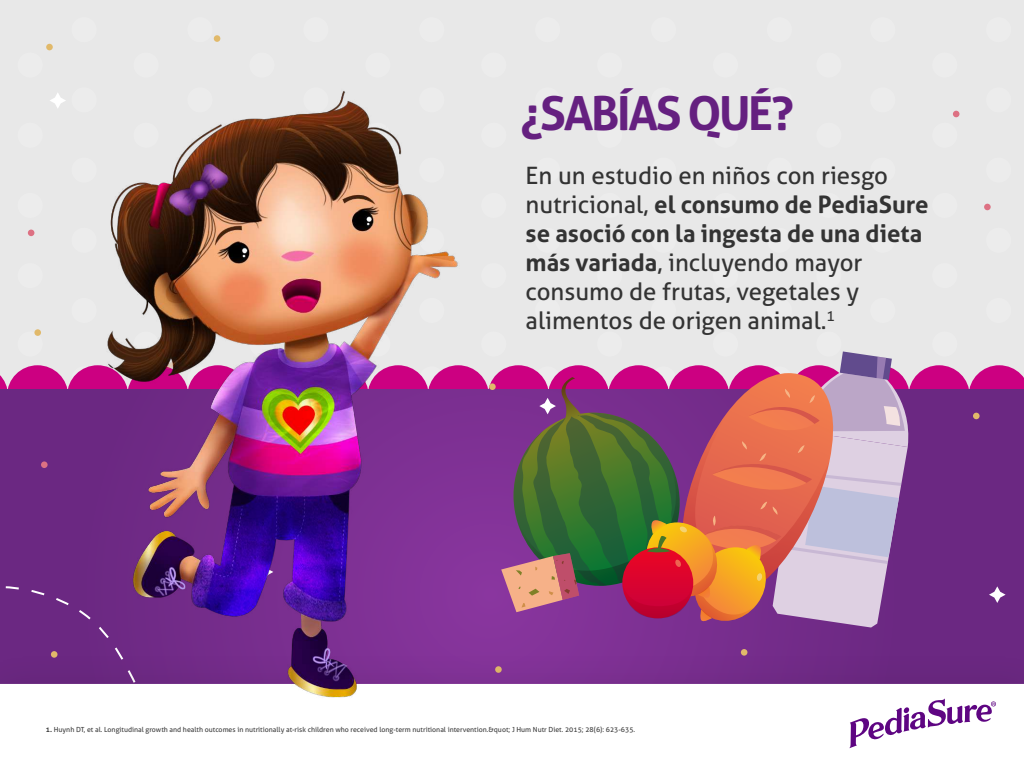
<style>
.page{position:relative;width:1024px;height:768px;background:#e8e8e8}
.page>*{position:absolute;margin:0;border:0;box-sizing:border-box;transform-origin:0 0}
.t1{font:700 47px "Aller";letter-spacing:-.05em;color:#652080}
.t2{font:24px/29px "Aller";color:#333}
.t3{font:7px "Aller";color:#3f3f3f}
.s1{font-weight:700}
</style>
<div class="page">
<div style="left:18px;top:263px;width:25px;height:25px;background:#ececec;border-radius:50%"></div>
<div style="left:18px;top:193px;width:25px;height:25px;background:#ececec;border-radius:50%"></div>
<div style="left:18px;top:123px;width:25px;height:25px;background:#ececec;border-radius:50%"></div>
<div style="left:18px;top:53px;width:25px;height:25px;background:#ececec;border-radius:50%"></div>
<div style="left:72px;top:298px;width:25px;height:25px;background:#ececec;border-radius:50%"></div>
<div style="left:72px;top:228px;width:25px;height:25px;background:#ececec;border-radius:50%"></div>
<div style="left:72px;top:158px;width:25px;height:25px;background:#ececec;border-radius:50%"></div>
<div style="left:72px;top:87px;width:25px;height:25px;background:#ececec;border-radius:50%"></div>
<div style="left:72px;top:17px;width:25px;height:25px;background:#ececec;border-radius:50%"></div>
<div style="left:134px;top:53px;width:25px;height:25px;background:#ececec;border-radius:50%"></div>
<div style="left:187px;top:17px;width:26px;height:25px;background:#ececec;border-radius:50%"></div>
<div style="left:249px;top:53px;width:26px;height:25px;background:#ececec;border-radius:50%"></div>
<div style="left:303px;top:17px;width:25px;height:25px;background:#ececec;border-radius:50%"></div>
<div style="left:365px;top:53px;width:25px;height:25px;background:#ececec;border-radius:50%"></div>
<div style="left:419px;top:17px;width:25px;height:25px;background:#ececec;border-radius:50%"></div>
<div style="left:481px;top:263px;width:25px;height:25px;background:#ececec;border-radius:50%"></div>
<div style="left:481px;top:193px;width:25px;height:25px;background:#ececec;border-radius:50%"></div>
<div style="left:481px;top:123px;width:25px;height:25px;background:#ececec;border-radius:50%"></div>
<div style="left:481px;top:53px;width:25px;height:25px;background:#ececec;border-radius:50%"></div>
<div style="left:535px;top:298px;width:25px;height:25px;background:#ececec;border-radius:50%"></div>
<div style="left:535px;top:228px;width:25px;height:25px;background:#ececec;border-radius:50%"></div>
<div style="left:535px;top:158px;width:25px;height:25px;background:#ececec;border-radius:50%"></div>
<div style="left:535px;top:87px;width:25px;height:25px;background:#ececec;border-radius:50%"></div>
<div style="left:535px;top:17px;width:25px;height:25px;background:#ececec;border-radius:50%"></div>
<div style="left:597px;top:263px;width:25px;height:25px;background:#ececec;border-radius:50%"></div>
<div style="left:597px;top:193px;width:25px;height:25px;background:#ececec;border-radius:50%"></div>
<div style="left:597px;top:123px;width:25px;height:25px;background:#ececec;border-radius:50%"></div>
<div style="left:597px;top:53px;width:25px;height:25px;background:#ececec;border-radius:50%"></div>
<div style="left:651px;top:298px;width:25px;height:25px;background:#ececec;border-radius:50%"></div>
<div style="left:651px;top:228px;width:25px;height:25px;background:#ececec;border-radius:50%"></div>
<div style="left:651px;top:158px;width:25px;height:25px;background:#ececec;border-radius:50%"></div>
<div style="left:651px;top:87px;width:25px;height:25px;background:#ececec;border-radius:50%"></div>
<div style="left:651px;top:17px;width:25px;height:25px;background:#ececec;border-radius:50%"></div>
<div style="left:713px;top:263px;width:25px;height:25px;background:#ececec;border-radius:50%"></div>
<div style="left:713px;top:193px;width:25px;height:25px;background:#ececec;border-radius:50%"></div>
<div style="left:713px;top:123px;width:25px;height:25px;background:#ececec;border-radius:50%"></div>
<div style="left:713px;top:53px;width:25px;height:25px;background:#ececec;border-radius:50%"></div>
<div style="left:767px;top:298px;width:25px;height:25px;background:#ececec;border-radius:50%"></div>
<div style="left:767px;top:228px;width:25px;height:25px;background:#ececec;border-radius:50%"></div>
<div style="left:767px;top:158px;width:25px;height:25px;background:#ececec;border-radius:50%"></div>
<div style="left:767px;top:87px;width:25px;height:25px;background:#ececec;border-radius:50%"></div>
<div style="left:767px;top:17px;width:25px;height:25px;background:#ececec;border-radius:50%"></div>
<div style="left:816px;top:263px;width:25px;height:25px;background:#ececec;border-radius:50%"></div>
<div style="left:816px;top:193px;width:25px;height:25px;background:#ececec;border-radius:50%"></div>
<div style="left:816px;top:123px;width:25px;height:25px;background:#ececec;border-radius:50%"></div>
<div style="left:816px;top:53px;width:25px;height:25px;background:#ececec;border-radius:50%"></div>
<div style="left:870px;top:298px;width:25px;height:25px;background:#ececec;border-radius:50%"></div>
<div style="left:870px;top:228px;width:25px;height:25px;background:#ececec;border-radius:50%"></div>
<div style="left:870px;top:158px;width:25px;height:25px;background:#ececec;border-radius:50%"></div>
<div style="left:870px;top:87px;width:25px;height:25px;background:#ececec;border-radius:50%"></div>
<div style="left:870px;top:17px;width:25px;height:25px;background:#ececec;border-radius:50%"></div>
<div style="left:932px;top:263px;width:25px;height:25px;background:#ececec;border-radius:50%"></div>
<div style="left:932px;top:193px;width:25px;height:25px;background:#ececec;border-radius:50%"></div>
<div style="left:932px;top:123px;width:25px;height:25px;background:#ececec;border-radius:50%"></div>
<div style="left:932px;top:53px;width:25px;height:25px;background:#ececec;border-radius:50%"></div>
<div style="left:986px;top:298px;width:25px;height:25px;background:#ececec;border-radius:50%"></div>
<div style="left:986px;top:228px;width:25px;height:25px;background:#ececec;border-radius:50%"></div>
<div style="left:986px;top:158px;width:25px;height:25px;background:#ececec;border-radius:50%"></div>
<div style="left:986px;top:87px;width:25px;height:25px;background:#ececec;border-radius:50%"></div>
<div style="left:986px;top:17px;width:25px;height:25px;background:#ececec;border-radius:50%"></div>
<div style="left:18px;top:332px;width:25px;height:25px;background:#ececec;border-radius:50%"></div>
<div style="left:481px;top:332px;width:25px;height:25px;background:#ececec;border-radius:50%"></div>
<div style="left:597px;top:332px;width:25px;height:25px;background:#ececec;border-radius:50%"></div>
<div style="left:713px;top:332px;width:25px;height:25px;background:#ececec;border-radius:50%"></div>
<div style="left:816px;top:332px;width:25px;height:25px;background:#ececec;border-radius:50%"></div>
<div style="left:932px;top:332px;width:25px;height:25px;background:#ececec;border-radius:50%"></div>
<svg style="left:0;top:375px;width:8px;height:15px"></svg>
<div style="left:7px;top:365px;width:61px;height:61px;background:#cc0081;border-radius:50%"></div>
<div style="left:67px;top:365px;width:61px;height:61px;background:#cc0081;border-radius:50%"></div>
<div style="left:428px;top:365px;width:61px;height:61px;background:#cc0081;border-radius:50%"></div>
<svg style="left:488px;top:365px;width:61px;height:61px"></svg>
<div style="left:909px;top:365px;width:61px;height:61px;background:#cc0081;border-radius:50%"></div>
<svg style="left:969px;top:365px;width:55px;height:25px"></svg>
<svg style="left:0;top:390px;width:1024px;height:246px;background:#6f2a86"></svg>
<div style="left:0;top:573px;width:88px;height:63px;background:#6b2882"></div>
<svg style="left:50px;top:93px;width:16px;height:15px"></svg>
<svg style="left:989px;top:586px;width:17px;height:17px"></svg>
<div style="left:973px;top:413px;width:7px;height:6px;background:#e1b96a;border-radius:50%"></div>
<div style="left:214px;top:35px;width:6px;height:7px;background:#e1b96a;border-radius:50%"></div>
<div style="left:489px;top:383px;width:7px;height:7px;background:#e1b96a;border-radius:50%"></div>
<div style="left:46px;top:44px;width:7px;height:6px;background:#e1b96a;border-radius:50%"></div>
<div style="left:34px;top:329px;width:7px;height:7px;background:#e1b96a;border-radius:50%"></div>
<svg style="left:577px;top:98px;width:6px;height:6px"></svg>
<div style="left:984px;top:204px;width:7px;height:6px;background:#dd7183;border-radius:50%"></div>
<svg style="left:28px;top:230px;width:6px;height:6px"></svg>
<div style="left:41px;top:461px;width:7px;height:7px;background:#dd7183;border-radius:50%"></div>
<svg style="left:953px;top:111px;width:6px;height:6px"></svg>
<img style="left:0;top:636px;width:1024px;height:48px">
<div style="left:0;top:684px;width:1024px;height:84px;background:#fff"></div>
<svg style="left:849px;top:698px;width:147px;height:50px;background:#decbe5"></svg>
<img style="left:88px;top:91px;width:379px;height:632px">
<svg style="left:501px;top:351px;width:412px;height:277px;background:#a8727b"></svg>
<h1 class="t1" style="left:519px;top:84px;width:276px">¿SABÍAS QUÉ?</h1>
<p class="t2" style="left:526px;top:161px;width:404px">En un estudio en niños con riesgo nutricional, <span class="s1">el consumo de PediaSure se asoció con la ingesta de una dieta más variada</span>, incluyendo mayor consumo de frutas, vegetales y alimentos de origen animal.<sup>1</sup></p>
<p class="t3" style="left:46px;top:725px;width:591px"><span class="s1">1.</span> Huynh DT, et al. Longitudinal growth and health outcomes in nutritionally at-risk children who received long-term nutritional intervention.&amp;quot; J Hum Nutr Diet. 2015; 28(6): 623-635.</p>
</div>
